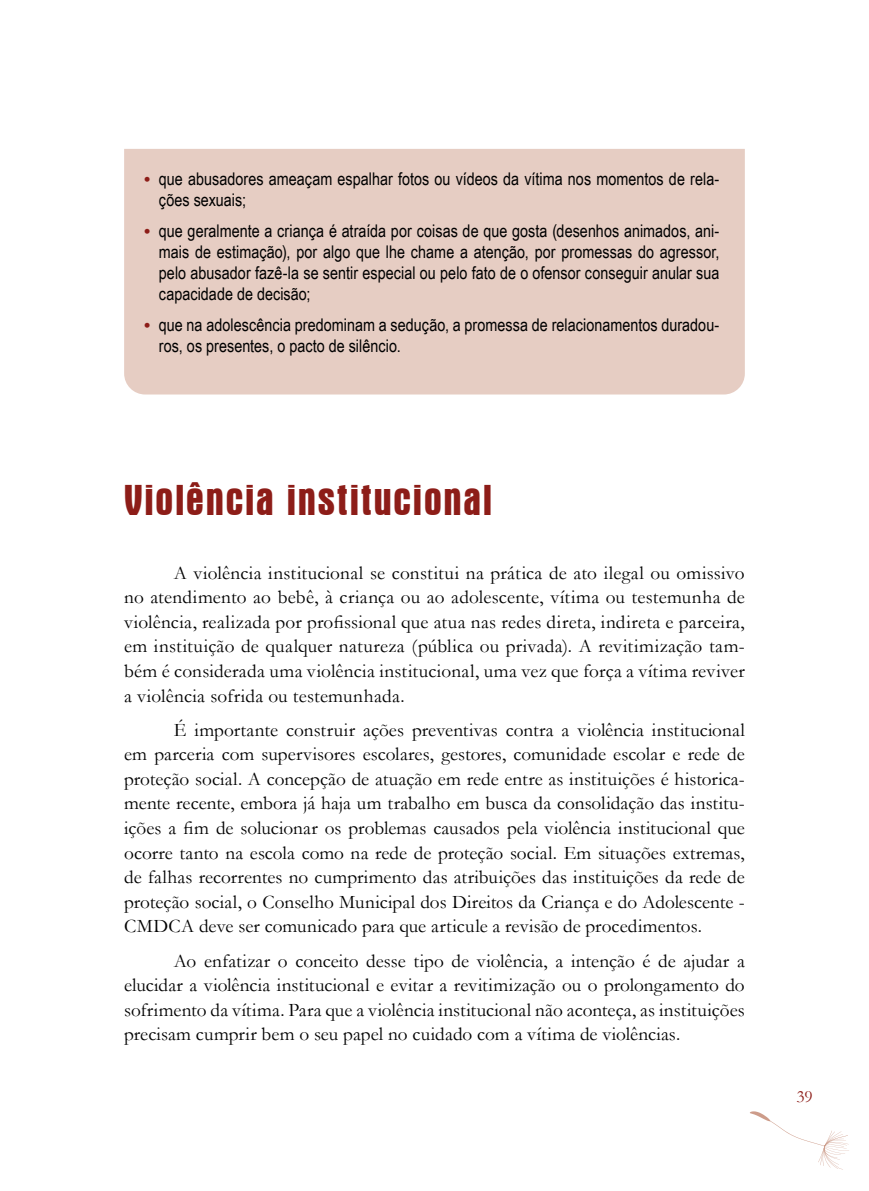
<style>
.page{position:relative;width:869px;height:1191px;background:#fff}
.page>*{position:absolute;margin:0;border:0;box-sizing:border-box;transform-origin:0 0}
.t1{font:700 condensed 43.75px "Aurora BT";letter-spacing:.025em;color:#8d1d18}
.t2{font:19.25px/24.5px "Garamond";letter-spacing:.005em;color:#000;text-align:justify}
.t3{font:17.5px/21px "Arial Narrow";color:#000}
.t4{font:17.5px "Garamond";color:#8d1d18}
.s1{font-family:"Garamond";font-weight:700;color:#8d1d18}
</style>
<div class="page">
<svg style="left:750px;top:1111px;width:98px;height:58px"></svg>
<div style="left:124px;top:149px;width:620px;height:245px;background:#e6cdc3"></div>
<p class="t3" style="left:159px;top:168px;width:561px;text-indent:-15px"><span class="s1">•</span> que abusadores ameaçam espalhar fotos ou vídeos da vítima nos momentos de rela&shy;ções sexuais;</p>
<p class="t3" style="left:159px;top:220px;width:561px;text-align:justify;text-indent:-15px"><span class="s1">•</span> que geralmente a criança é atraída por coisas de que gosta (desenhos animados, ani&shy;mais de estimação), por algo que lhe chame a atenção, por promessas do agressor, pelo abusador fazê-la se sentir especial ou pelo fato de o ofensor conseguir anular sua capacidade de decisão;</p>
<p class="t3" style="left:159px;top:314px;width:561px;text-indent:-15px"><span class="s1">•</span> que na adolescência predominam a sedução, a promessa de relacionamentos duradou&shy;ros, os presentes, o pacto de silêncio.</p>
<h1 class="t1" style="left:124px;top:475px;width:370px">Violência institucional</h1>
<p class="t2" style="left:124px;top:560px;width:622px;text-indent:50px">A violência institucional se constitui na prática de ato ilegal ou omissivo no atendimento ao bebê, à criança ou ao adolescente, vítima ou testemunha de violência, realizada por profissional que atua nas redes direta, indireta e parceira, em instituição de qualquer natureza (pública ou privada). A revitimização tam&shy;bém é considerada uma violência institucional, uma vez que força a vítima reviver a violência sofrida ou testemunhada.</p>
<p class="t2" style="left:124px;top:717px;width:622px;text-indent:50px">É importante construir ações preventivas contra a violência institucional em parceria com supervisores escolares, gestores, comunidade escolar e rede de proteção social. A concepção de atuação em rede entre as instituições é historica&shy;mente recente, embora já haja um trabalho em busca da consolidação das institu&shy;ições a fim de solucionar os problemas causados pela violência institucional que ocorre tanto na escola como na rede de proteção social. Em situações extremas, de falhas recorrentes no cumprimento das atribuições das instituições da rede de proteção social, o Conselho Municipal dos Direitos da Criança e do Adolescente - CMDCA deve ser comunicado para que articule a revisão de procedimentos.</p>
<p class="t2" style="left:124px;top:947px;width:622px;text-indent:50px">Ao enfatizar o conceito desse tipo de violência, a intenção é de ajudar a elucidar a violência institucional e evitar a revitimização ou o prolongamento do sofrimento da vítima. Para que a violência institucional não aconteça, as instituições precisam cumprir bem o seu papel no cuidado com a vítima de violências.</p>
<p class="t4" style="left:796px;top:1085px;width:18px">39</p>
</div>
